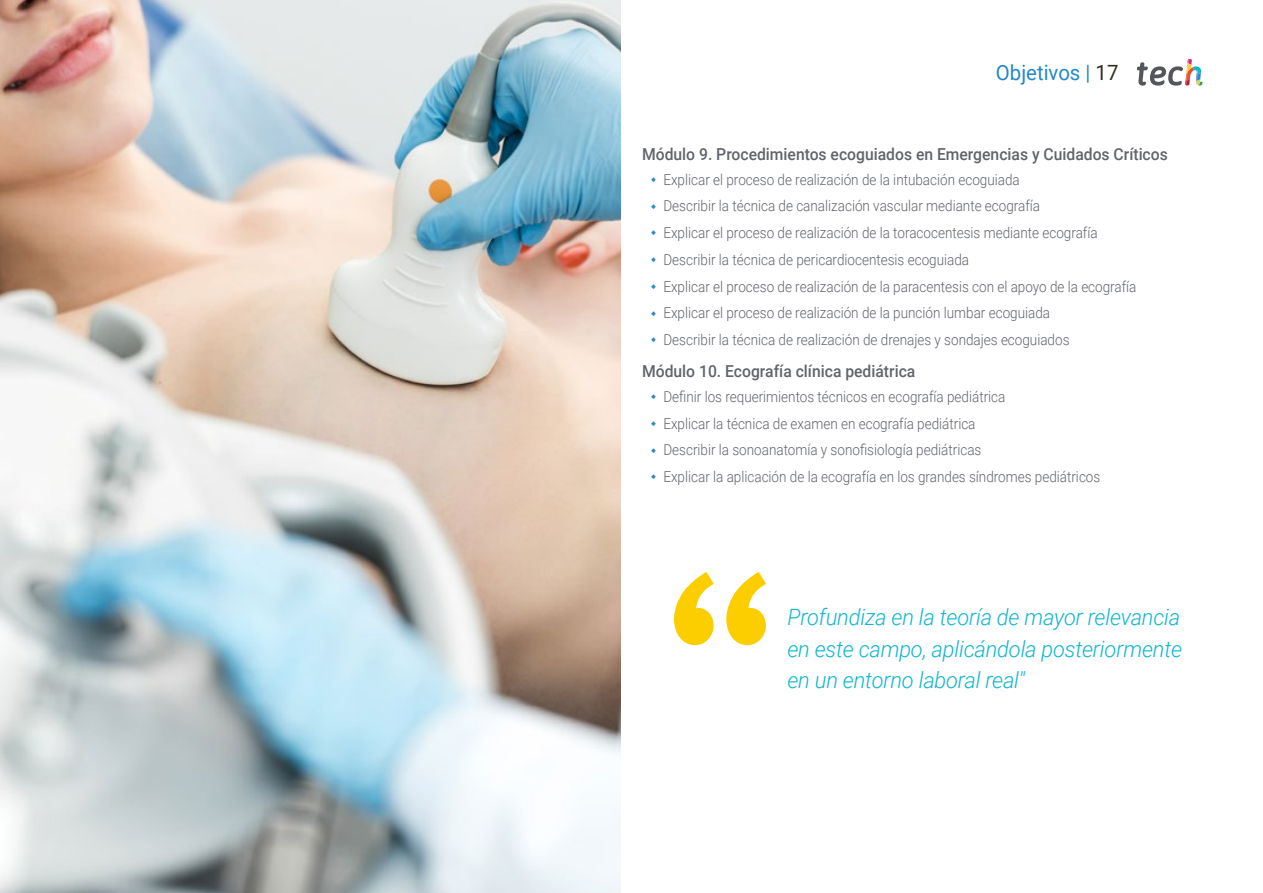
<style>
.page{position:relative;width:1263px;height:893px;background:#fff}
.page>*{position:absolute;margin:0;border:0;box-sizing:border-box;transform-origin:0 0}
.t1{font:italic 300 22.5px/31.5px "Roboto";letter-spacing:-.01em;color:#0fb6cf;text-align:justify}
.t2{font:21px "Roboto";color:#2488c9}
.t3{font:500 16.5px "Roboto";color:#61646a;scale:.95 1}
.t4{font:300 15px/26.7px "Roboto";color:#61646a;scale:.9 1}
.s1{color:#312e20}
</style>
<div class="page">
<svg style="left:1137px;top:59px;width:65px;height:27px"></svg>
<img style="left:0;top:0;width:621px;height:893px">
<svg style="left:674px;top:572px;width:92px;height:73px"></svg>
<h2 class="t2" style="left:996px;top:57px;width:124px">Objetivos | <span class="s1">17</span></h2>
<p class="t3" style="left:642px;top:143px;width:555px">Módulo 9. Procedimientos ecoguiados en Emergencias y Cuidados Críticos</p>
<p class="t4" style="left:663px;top:165px;width:527px">Explicar el proceso de realización de la intubación ecoguiada<br>Describir la técnica de canalización vascular mediante ecografía<br>Explicar el proceso de realización de la toracocentesis mediante ecografía Describir la técnica de pericardiocentesis ecoguiada<br>Explicar el proceso de realización de la paracentesis con el apoyo de la ecografía Explicar el proceso de realización de la punción lumbar ecoguiada<br>Describir la técnica de realización de drenajes y sondajes ecoguiados</p>
<p class="t3" style="left:642px;top:360px;width:289px">Módulo 10. Ecografía clínica pediátrica</p>
<p class="t4" style="left:663px;top:383px;width:487px">Definir los requerimientos técnicos en ecografía pediátrica<br>Explicar la técnica de examen en ecografía pediátrica<br>Describir la sonoanatomía y sonofisiología pediátricas<br>Explicar la aplicación de la ecografía en los grandes síndromes pediátricos</p>
<h1 class="t1" style="left:787px;top:601px;width:396px">Profundiza en la teoría de mayor relevancia en este campo, aplicándola posteriormente en un entorno laboral real"</h1>
</div>
